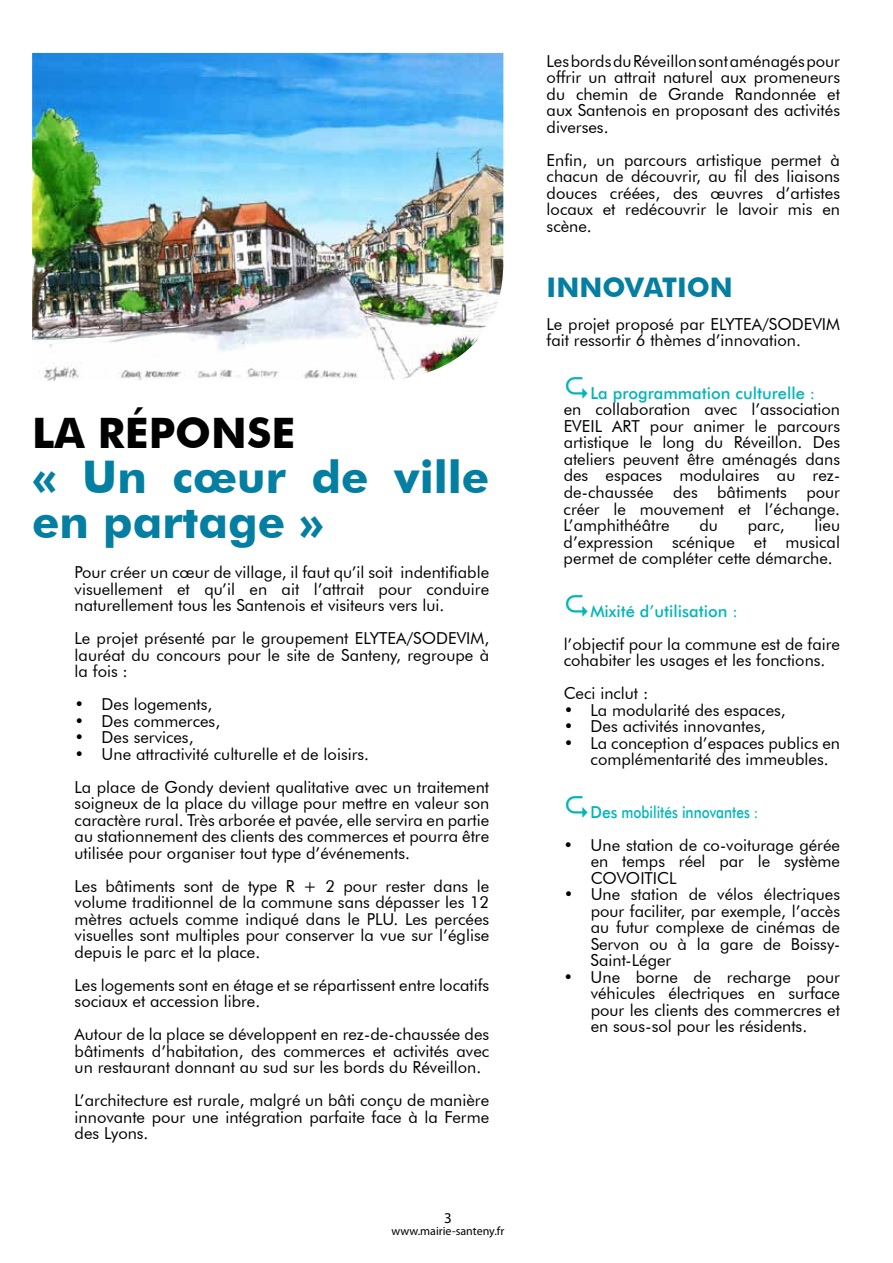
<style>
.page{position:relative;width:893px;height:1263px;background:#fff}
.page>*{position:absolute;margin:0;border:0;box-sizing:border-box;transform-origin:0 0}
.t1{font:700 45px/45px "Futura BT";color:#057fa1}
.t2{font:700 42px "Futura BT";color:#000}
.t3{font:700 27px "Futura BT";color:#057fa1}
.t4{font:16.5px/16.5px "Futura BT";color:#000;text-align:justify}
.t5{font:500 16.5px "Futura BT";color:#00b6b8;scale:.95 1}
.t6{font:15px "Myriad Pro";color:#000}
.t7{font:12px "Myriad Pro";color:#000}
.s1{font-weight:500;color:#00b6b8}
.s2{color:#00b6b8}
.s3{font-weight:400}
</style>
<div class="page">
<img style="left:32px;top:53px;width:471px;height:328px">
<h2 class="t2" style="left:32px;top:407px;width:174px">LA RéPONSE</h2>
<h1 class="t1" style="left:32px;top:454px;width:459px">« Un cœur de ville en partage »</h1>
<p class="t4" style="left:75px;top:564px;width:416px">Pour créer un cœur de village, il faut qu’il soit indentifiable visuellement et qu’il en ait l’attrait pour conduire naturellement tous les Santenois et visiteurs vers lui.</p>
<p class="t4" style="left:75px;top:630px;width:416px">Le projet présenté par le groupement ELYTEA/SODEVIM, lauréat du concours pour le site de Santeny, regroupe à la fois :</p>
<p class="t4" style="left:75px;top:696px;width:139px">• Des logements,</p>
<p class="t4" style="left:75px;top:712px;width:147px">• Des commerces,</p>
<p class="t4" style="left:75px;top:729px;width:120px">• Des services,</p>
<p class="t4" style="left:75px;top:737px;width:416px;line-height:33px">• Une attractivité culturelle et de loisirs.<br>La place de Gondy devient qualitative avec un traitement</p>
<p class="t4" style="left:75px;top:795px;width:416px">soigneux de la place du village pour mettre en valeur son caractère rural. Très arborée et pavée, elle servira en partie au stationnement des clients des commerces et pourra être utilisée pour organiser tout type d’événements.</p>
<p class="t4" style="left:75px;top:877px;width:416px">Les bâtiments sont de type R + 2 pour rester dans le volume traditionnel de la commune sans dépasser les 12 mètres actuels comme indiqué dans le PLU. Les percées visuelles sont multiples pour conserver la vue sur l’église depuis le parc et la place.</p>
<p class="t4" style="left:75px;top:976px;width:416px">Les logements sont en étage et se répartissent entre locatifs sociaux et accession libre.</p>
<p class="t4" style="left:75px;top:1026px;width:416px">Autour de la place se développent en rez-de-chaussée des bâtiments d’habitation, des commerces et activités avec un restaurant donnant au sud sur les bords du Réveillon.</p>
<p class="t4" style="left:75px;top:1092px;width:416px">L’architecture est rurale, malgré un bâti conçu de manière innovante pour une intégration parfaite face à la Ferme des Lyons.</p>
<p class="t6" style="left:444px;top:1208px;width:9px">3</p>
<p class="t7" style="left:391px;top:1223px;width:114px">www.mairie-santeny.fr</p>
<p class="t4" style="left:547px;top:52px;width:295px">LesbordsduRéveillonsontaménagéspour offrir un attrait naturel aux promeneurs du chemin de Grande Randonnée et aux Santenois en proposant des activités diverses.</p>
<p class="t4" style="left:547px;top:151px;width:295px">Enfin, un parcours artistique permet à chacun de découvrir, au fil des liaisons douces créées, des œuvres d’artistes locaux et redécouvrir le lavoir mis en scène.</p>
<h3 class="t3" style="left:547px;top:271px;width:188px">innovation</h3>
<p class="t4" style="left:547px;top:316px;width:295px">Le projet proposé par ELYTEA/SODEVIM fait ressortir 6 thèmes d’innovation.</p>
<p class="t4" style="left:564px;top:385px;width:278px;text-align:left;text-indent:27px"><span class="s1">La programmation culturelle</span> <span class="s2">:<br></span>en collaboration avec l’association<br>EVEIL ART pour animer le parcours artistique le long du Réveillon. Des ateliers peuvent être aménagés dans des espaces modulaires au rez&shy;de-chaussée des bâtiments pour créer le mouvement et l’échange.<br>L’amphithéâtre</p>
<p class="t4" style="left:564px;top:517px;width:278px;text-indent:251px">lieu d’expression scénique et musical permet de compléter cette démarche.</p>
<p class="t4" style="left:564px;top:594px;width:278px;line-height:33px;text-indent:27px"><span class="s1">Mixité d’utilisation</span> <span class="s2">:<br></span>l’objectif pour la commune est de faire</p>
<p class="t4" style="left:564px;top:643px;width:263px;line-height:33px">cohabiter les usages et les fonctions.<br>Ceci inclut :</p>
<p class="t4" style="left:564px;top:701px;width:224px">• La modularité des espaces,</p>
<p class="t4" style="left:564px;top:718px;width:203px">• Des activités innovantes,</p>
<p class="t4" style="left:591px;top:734px;width:251px;text-indent:-27px">• La conception d’espaces publics en complémentarité des immeubles.</p>
<p class="t5" style="left:590px;top:802px;width:178px">Des mobilités innovantes <span class="s3">:</span></p>
<p class="t4" style="left:591px;top:836px;width:251px;text-indent:-27px">• Une station de co-voiturage gérée en temps réel par le système COVOITICL</p>
<p class="t4" style="left:591px;top:886px;width:251px;text-indent:-27px">• Une station de vélos électriques pour faciliter, par exemple, l’accès au futur complexe de cinémas de Servon ou à la gare de Boissy-Saint-Léger</p>
<p class="t4" style="left:591px;top:968px;width:251px;text-indent:-27px">• Une borne de recharge pour véhicules électriques en surface pour les clients des commercres et en sous-sol pour les résidents.</p>
<p class="t4" style="left:699px;top:517px;width:20px">du</p>
<p class="t4" style="left:748px;top:517px;width:38px">parc,</p>
</div>
